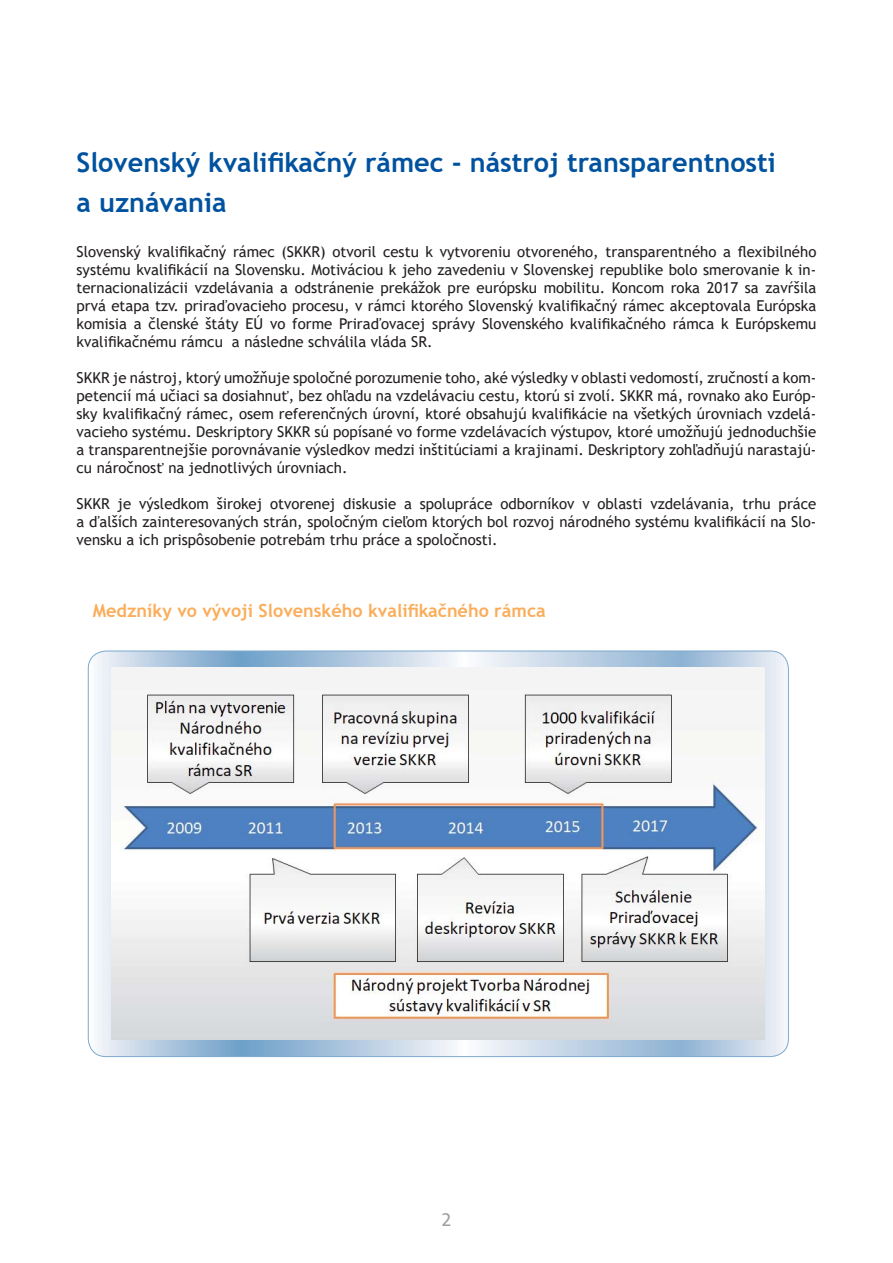
<style>
.page{position:relative;width:893px;height:1263px;background:#fff}
.page>*{position:absolute;margin:0;border:0;box-sizing:border-box;transform-origin:0 0}
.t1{font:700 27px/40.3px "Trebuchet MS";color:#00529f}
.t2{font:700 18px "Trebuchet MS";color:#faad5a}
.t3{font:18px "Novel Sans Rd Pro";color:#9d9fa1}
.t4{font:15px/18px "Trebuchet MS";color:#231f20;text-align:justify}
</style>
<div class="page">
<svg style="left:88px;top:651px;width:700px;height:405px"></svg>
<img style="left:111px;top:668px;width:653px;height:372px">
<h1 class="t1" style="left:77px;top:142px;width:701px">Slovenský kvalifikačný rámec - nástroj transparentnosti a uznávania</h1>
<p class="t4" style="left:77px;top:243px;width:741px">Slovenský kvalifikačný rámec (SKKR) otvoril cestu k vytvoreniu otvoreného, transparentného a flexibilného systému kvalifikácií na Slovensku. Motiváciou k jeho zavedeniu v Slovenskej republike bolo smerovanie k in&shy;ternacionalizácii vzdelávania a odstránenie prekážok pre európsku mobilitu. Koncom roka 2017 sa zavŕšila prvá etapa tzv. priraďovacieho procesu, v rámci ktorého Slovenský kvalifikačný rámec akceptovala Európska komisia a členské štáty EÚ vo forme Priraďovacej správy Slovenského kvalifikačného rámca k Európskemu kvalifikačnému rámcu a následne schválila vláda SR.</p>
<p class="t4" style="left:77px;top:369px;width:741px">SKKR je nástroj, ktorý umožňuje spoločné porozumenie toho, aké výsledky v oblasti vedomostí, zručností a kom&shy;petencií má učiaci sa dosiahnuť, bez ohľadu na vzdelávaciu cestu, ktorú si zvolí. SKKR má, rovnako ako Európ&shy;sky kvalifikačný rámec, osem referenčných úrovní, ktoré obsahujú kvalifikácie na všetkých úrovniach vzdelá&shy;vacieho systému. Deskriptory SKKR sú popísané vo forme vzdelávacích výstupov, ktoré umožňujú jednoduchšie a transparentnejšie porovnávanie výsledkov medzi inštitúciami a krajinami. Deskriptory zohľadňujú narastajú&shy;cu náročnosť na jednotlivých úrovniach.</p>
<p class="t4" style="left:77px;top:495px;width:741px">SKKR je výsledkom širokej otvorenej diskusie a spolupráce odborníkov v oblasti vzdelávania, trhu práce a ďalších zainteresovaných strán, spoločným cieľom ktorých bol rozvoj národného systému kvalifikácií na Slo&shy;vensku a ich prispôsobenie potrebám trhu práce a spoločnosti.</p>
<p class="t2" style="left:93px;top:600px;width:455px">Medzníky vo vývoji Slovenského kvalifikačného rámca</p>
<p class="t3" style="left:441px;top:1211px;width:12px">2</p>
</div>
